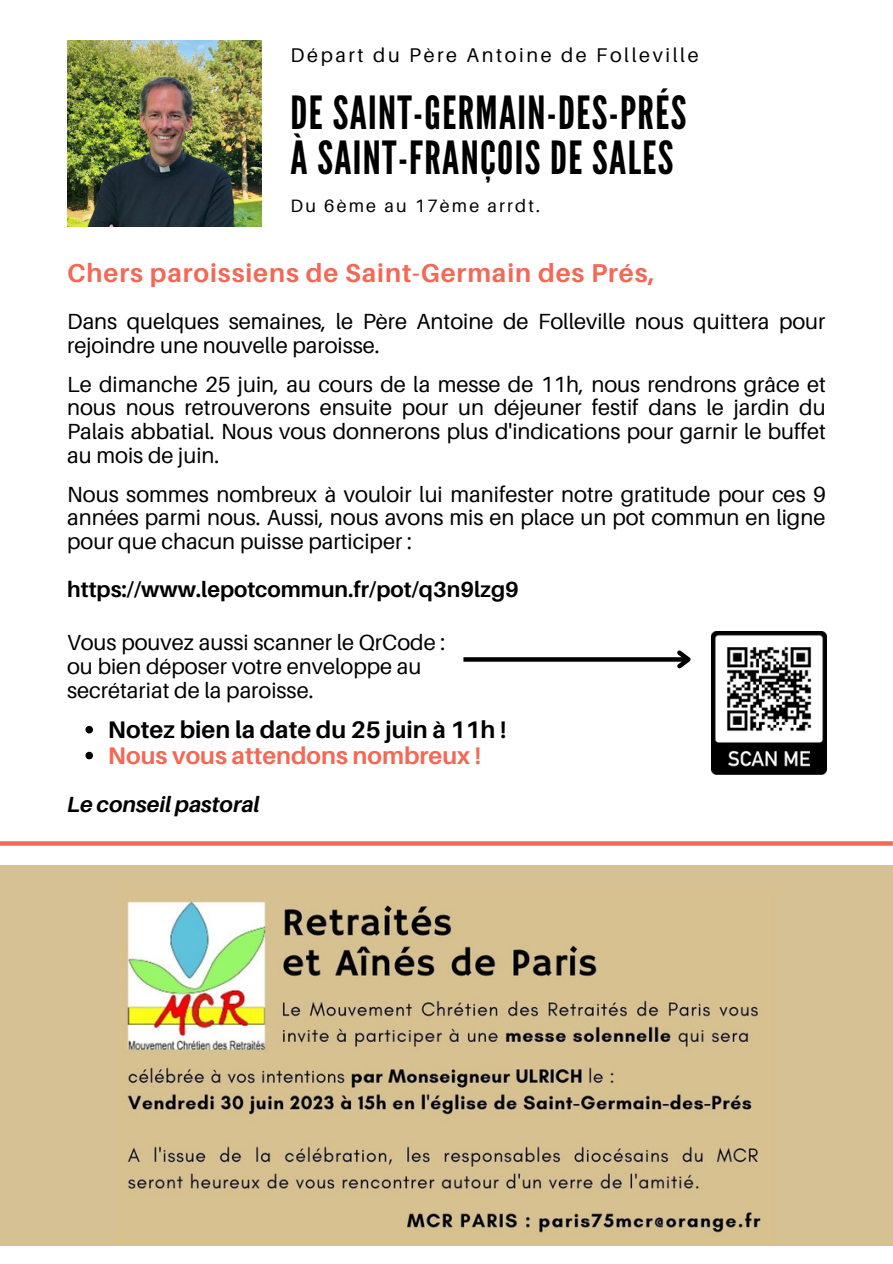
<style>
.page{position:relative;width:893px;height:1264px;background:#fff}
.page>*{position:absolute;margin:0;border:0;box-sizing:border-box;transform-origin:0 0}
.t1{font:45.6px "League Gothic";letter-spacing:.03em;color:#000}
.t2{font:700 25.8px "Aileron";letter-spacing:.035em;color:#f36856}
.t3{font:700 24px "Aileron";color:#000}
.t4{font:700 24px "Aileron";color:#f36856}
.t5{font:21.9px/23.7px "Aileron";color:#000;text-align:justify}
.t6{font:700 21.9px "Aileron";color:#000}
.t7{font:italic 700 21.9px "Aileron";color:#000}
.t8{font:19.8px "Aileron";letter-spacing:.13em;color:#000}
.t9{font:18px "Aileron";letter-spacing:.12em;color:#000}
</style>
<div class="page">
<svg style="left:85px;top:726px;width:8px;height:7px"></svg>
<svg style="left:85px;top:751px;width:8px;height:8px"></svg>
<img style="left:711px;top:631px;width:115px;height:143px">
<svg style="left:463px;top:657px;width:210px;height:4px"></svg>
<svg style="left:673px;top:650px;width:18px;height:19px"></svg>
<img style="left:67px;top:41px;width:195px;height:185px">
<div style="left:0;top:864px;width:892px;height:381px;background:#d5c193"></div>
<img style="left:127px;top:901px;width:634px;height:333px">
<svg style="left:0;top:841px;width:892px;height:4px;background:#f3705f"></svg>
<p class="t8" style="left:290px;top:43px;width:409px">Départ du Père Antoine de Folleville</p>
<p class="t1" style="left:290px;top:86px;width:397px">DE SAINT-GERMAIN-DES-PRÉS</p>
<p class="t1" style="left:290px;top:131px;width:384px">À SAINT-FRANÇOIS DE SALES</p>
<p class="t9" style="left:290px;top:195px;width:251px">Du 6ème au 17ème arrdt.</p>
<p class="t2" style="left:67px;top:257px;width:589px">Chers paroissiens de Saint-Germain des Prés,</p>
<p class="t5" style="left:67px;top:309px;width:759px">Dans quelques semaines, le Père Antoine de Folleville nous quittera pour rejoindre une nouvelle paroisse.</p>
<p class="t5" style="left:67px;top:372px;width:760px">Le dimanche 25 juin, au cours de la messe de 11h, nous rendrons grâce et nous nous retrouverons ensuite pour un déjeuner festif dans le jardin du Palais abbatial. Nous vous donnerons plus d'indications pour garnir le buffet au mois de juin.</p>
<p class="t5" style="left:67px;top:482px;width:760px">Nous sommes nombreux à vouloir lui manifester notre gratitude pour ces 9 années parmi nous. Aussi, nous avons mis en place un pot commun en ligne pour que chacun puisse participer :</p>
<p class="t6" style="left:67px;top:575px;width:453px">https://www.lepotcommun.fr/pot/q3n9lzg9</p>
<p class="t5" style="left:67px;top:630px;width:380px">Vous pouvez aussi scanner le QrCode :</p>
<p class="t5" style="left:67px;top:654px;width:356px">ou bien déposer votre enveloppe au</p>
<p class="t5" style="left:67px;top:678px;width:248px">secrétariat de la paroisse.</p>
<p class="t3" style="left:108px;top:714px;width:400px">Notez bien la date du 25 juin à 11h !</p>
<p class="t4" style="left:108px;top:740px;width:375px">Nous vous attendons nombreux !</p>
<p class="t7" style="left:67px;top:790px;width:194px">Le conseil pastoral</p>
</div>
